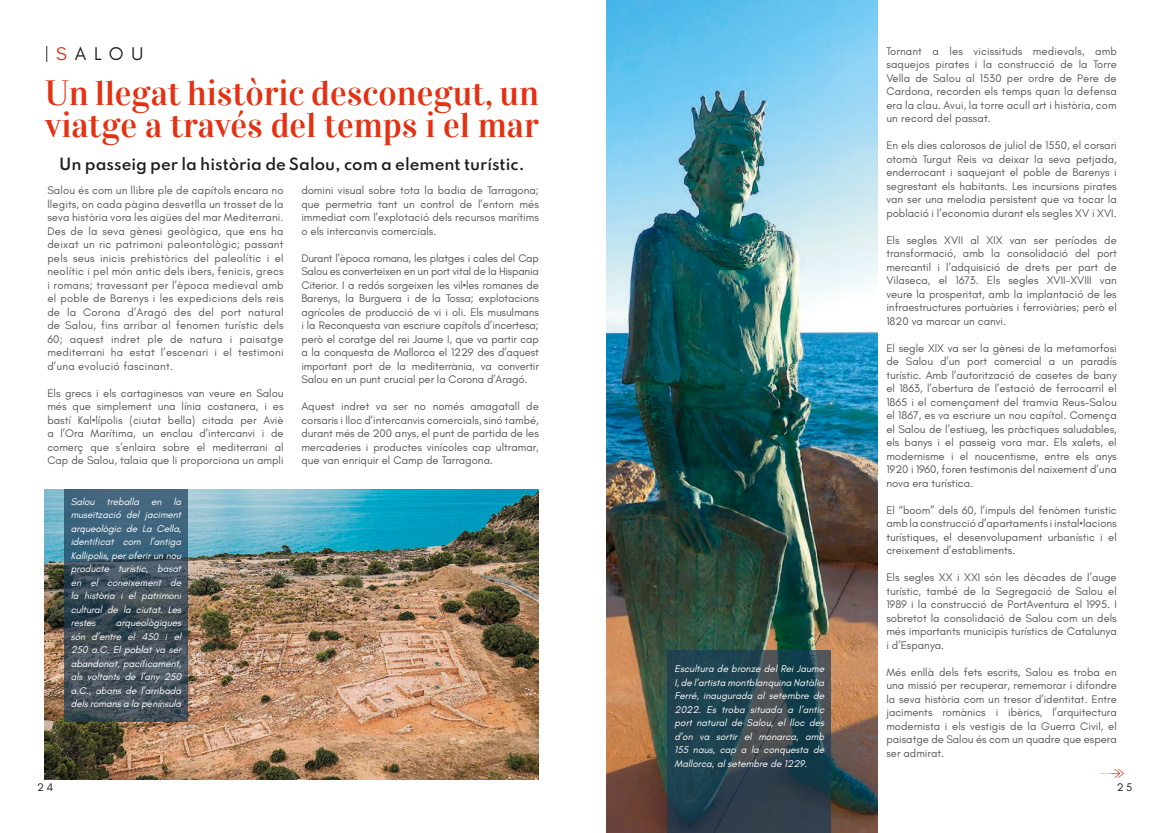
<style>
.page{position:relative;width:1170px;height:833px;background:#fff}
.page>*{position:absolute;margin:0;border:0;box-sizing:border-box;transform-origin:0 0}
.Título_-_Negro{font:35px/32.5px "Vidaloka";color:#e33113}
.t1{font:18.75px "Glacial Indifference";letter-spacing:.42em;color:#1d1d1b}
.Texto_en_Castellano{font:600 15px "Spartan";color:#1d1d1b}
.t2{font:11.25px/13.5px "Glacial Indifference";color:#575756;text-align:justify}
.t3{font:11.25px "Glacial Indifference";color:#1d1d1b}
.t4{font:italic 10px/13.5px "Glacial Indifference";letter-spacing:-.01em;color:#fff;text-align:justify}
.s1{color:#e33113}
</style>
<div class="page">
<svg style="left:46px;top:46px;width:1px;height:16px"></svg>
<img style="left:45px;top:490px;width:494px;height:290px">
<svg style="left:64px;top:490px;width:123px;height:232px"></svg>
<img style="left:606px;top:0;width:271px;height:833px">
<svg style="left:1100px;top:768px;width:23px;height:10px"></svg>
<svg style="left:667px;top:650px;width:164px;height:183px"></svg>
<p class="t1" style="left:56px;top:43px;width:89px"><span class="s1">S</span>ALOU</p>
<p class="Título_-_Negro" style="left:45px;top:77px;width:495px">Un llegat històric desconegut, un viatge a través del temps i el mar</p>
<p class="Texto_en_Castellano" style="left:59px;top:153px;width:467px">Un passeig per la història de Salou, com a element turístic.</p>
<p class="t2" style="left:47px;top:184px;width:238px">Salou és com un llibre ple de capítols encara no llegits, on cada pàgina desvetlla un trosset de la seva història vora les aigües del mar Mediterrani.</p>
<p class="t2" style="left:47px;top:224px;width:238px">Des de la seva gènesi geològica, que ens ha deixat un ric patrimoni paleontològic; passant pels seus inicis prehistòrics del paleolític i el neolític i pel món antic dels ibers, fenicis, grecs i romans; travessant per l’època medieval amb el poble de Barenys i les expedicions dels reis de la Corona d’Aragó des del port natural de Salou, fins arribar al fenomen turístic dels 60; aquest indret ple de natura i paisatge mediterrani ha estat l’escenari i el testimoni d’una evolució fascinant.</p>
<p class="t2" style="left:47px;top:386px;width:238px">Els grecs i els cartaginesos van veure en Salou més que simplement una línia costanera, i es bastí Kal·lípolis (ciutat bella) citada per Aviè a l’Ora Marítima, un enclau d’intercanvi i de comerç que s’enlaira sobre el mediterrani al Cap de Salou, talaia que li proporciona un ampli</p>
<p class="t2" style="left:301px;top:184px;width:239px">domini visual sobre tota la badia de Tarragona; que permetria tant un control de l’entorn més immediat com l’explotació dels recursos marítims o els intercanvis comercials.</p>
<p class="t2" style="left:301px;top:251px;width:239px">Durant l’època romana, les platges i cales del Cap Salou es converteixen en un port vital de la Hispania Citerior. I a redós sorgeixen les vil·les romanes de Barenys, la Burguera i de la Tossa; explotacions agrícoles de producció de vi i oli. Els musulmans i la Reconquesta van escriure capítols d’incertesa; però el coratge del rei Jaume I, que va partir cap a la conquesta de Mallorca el 1229 des d’aquest important port de la mediterrània, va convertir Salou en un punt crucial per la Corona d’Aragó.</p>
<p class="t2" style="left:301px;top:400px;width:239px">Aquest indret va ser no només amagatall de corsaris i lloc d’intercanvis comercials, sinó també, durant més de 200 anys, el punt de partida de les mercaderies i productes vinícoles cap ultramar, que van enriquir el Camp de Tarragona.</p>
<p class="t4" style="left:71px;top:494px;width:112px">Salou treballa en la museïtzació del jaciment arqueològic de La Cella, identificat com l’antiga Kallipolis, per oferir un nou producte turístic, basat en el coneixement de la història i el patrimoni cultural de la ciutat. Les restes</p>
<p class="t4" style="left:71px;top:616px;width:112px;text-indent:45px">arqueològiques són d’entre el 450 i el 250 a.C. El poblat va ser abandonat, pacíficament, als voltants de l’any 250 a.C., abans de l’arribada dels romans a la península</p>
<p class="t4" style="left:674px;top:662px;width:151px">Escultura de bronze del Rei Jaume I, de l’artista montblanquina Natàlia Ferré, inaugurada al setembre de 2022. Es troba situada a l’antic port natural de Salou, el lloc des d’on va sortir el monarca, amb 155 naus, cap a la conquesta de Mallorca, al setembre de 1229.</p>
<p class="t2" style="left:886px;top:44px;width:232px">Tornant a les vicissituds medievals, amb saquejos pirates i la construcció de la Torre Vella de Salou al 1530 per ordre de Pere de Cardona, recorden els temps quan la defensa era la clau. Avui, la torre acull art i història, com un record del passat.</p>
<p class="t2" style="left:886px;top:139px;width:232px">En els dies calorosos de juliol de 1550, el corsari otomà Turgut Reis va deixar la seva petjada, enderrocant i saquejant el poble de Barenys i segrestant els habitants. Les incursions pirates van ser una melodia persistent que va tocar la població i l’economia durant els segles XV i XVI.</p>
<p class="t2" style="left:886px;top:233px;width:232px">Els segles XVII al XIX van ser períodes de transformació, amb la consolidació del port mercantil i l’adquisició de drets per part de Vilaseca, el 1673. Els segles XVII-XVIII van veure la prosperitat, amb la implantació de les infraestructures portuàries i ferroviàries; però el 1820 va marcar un canvi.</p>
<p class="t2" style="left:886px;top:341px;width:232px">El segle XIX va ser la gènesi de la metamorfosi de Salou d’un port comercial a un paradís turístic. Amb l’autorització de casetes de bany el 1863, l’obertura de l’estació de ferrocarril el 1865 i el començament del tramvia Reus-Salou el 1867, es va escriure un nou capítol. Comença el Salou de l’estiueg, les pràctiques saludables, els banys i el passeig vora mar. Els xalets, el modernisme i el noucentisme, entre els anys 1920 i 1960, foren testimonis del naixement d’una nova era turística.</p>
<p class="t2" style="left:886px;top:503px;width:232px">El “boom” dels 60, l’impuls del fenòmen turistic amb la construcció d’apartaments i instal·lacions turístiques, el desenvolupament urbanístic i el creixement d’establiments.</p>
<p class="t2" style="left:886px;top:571px;width:232px">Els segles XX i XXI són les dècades de l’auge turístic, també de la Segregació de Salou el 1989 i la construcció de PortAventura el 1995. I sobretot la consolidació de Salou com un dels més importants municipis turístics de Catalunya i d’Espanya.</p>
<p class="t2" style="left:886px;top:665px;width:232px">Més enllà dels fets escrits, Salou es troba en una missió per recuperar, rememorar i difondre la seva història com un tresor d’identitat. Entre jaciments romànics i ibèrics, l’arquitectura modernista i els vestigis de la Guerra Civil, el paisatge de Salou és com un quadre que espera ser admirat.</p>
<p class="t3" style="left:37px;top:781px;width:17px">24</p>
<p class="t3" style="left:1116px;top:781px;width:17px">25</p>
</div>
